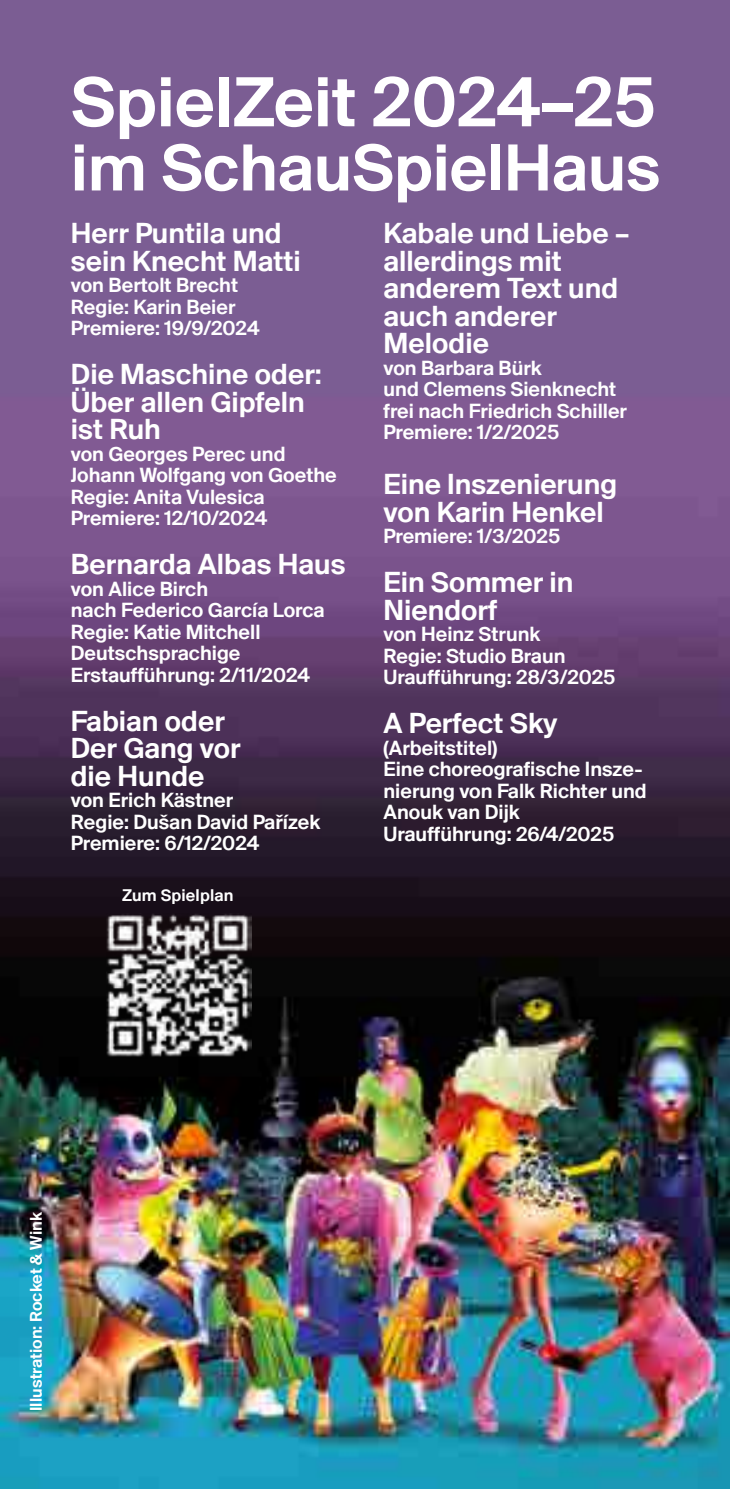
<style>
.page{position:relative;width:730px;height:1489px;background:#fff}
.page>*{position:absolute;margin:0;border:0;box-sizing:border-box;transform-origin:0 0}
.t1{font:73.75px "Suisse BP Intl Antique";color:#fff}
.t2{font:69.25px "Suisse BP Intl Antique";color:#fff}
.Laufsatz_8_8pt{font:30px/27.5px "Suisse BP Intl Antique";color:#fff}
.Laufsatz_8_8pt-2{font:21.25px/21.5px "Suisse BP Intl Antique";color:#fff}
.Bildlegende_7pt_weiss{font:17.5px "Suisse BP Intl Antique";color:#fff}
.Laufsatz_8_8pt-3{font:17.5px "Suisse BP Intl Antique";letter-spacing:.01em;color:#fff}
</style>
<div class="page">
<img style="left:0;top:0;width:730px;height:1488px">
<img style="left:106px;top:913px;width:146px;height:145px">
<p class="t1" style="left:71px;top:58px;width:587px">SpielZeit 2024–25</p>
<p class="t2" style="left:71px;top:126px;width:591px">im SchauSpielHaus</p>
<p class="Laufsatz_8_8pt" style="left:71px;top:219px;width:231px">Herr Puntila und sein Knecht Matti</p>
<p class="Laufsatz_8_8pt-2" style="left:71px;top:274px;width:169px">von Bertolt Brecht</p>
<p class="Laufsatz_8_8pt-2" style="left:71px;top:295px;width:166px">Regie: Karin Beier</p>
<p class="Laufsatz_8_8pt-2" style="left:71px;top:317px;width:190px">Premiere: 19/9/2024</p>
<p class="Laufsatz_8_8pt" style="left:71px;top:360px;width:252px">Die Maschine oder:<br>Über allen Gipfeln ist Ruh</p>
<p class="Laufsatz_8_8pt-2" style="left:71px;top:442px;width:267px">von Georges Perec und<br>Johann Wolfgang von Goethe</p>
<p class="Laufsatz_8_8pt-2" style="left:71px;top:485px;width:195px">Regie: Anita Vulesica</p>
<p class="Laufsatz_8_8pt-2" style="left:71px;top:507px;width:198px">Premiere: 12/10/2024</p>
<p class="Laufsatz_8_8pt" style="left:71px;top:550px;width:276px">Bernarda Albas Haus</p>
<p class="Laufsatz_8_8pt-2" style="left:71px;top:577px;width:255px">von Alice Birch<br>nach Federico García Lorca<br>Regie: Katie Mitchell</p>
<p class="Laufsatz_8_8pt-2" style="left:71px;top:642px;width:241px">Deutschsprachige<br>Erstaufführung: 2/11/2024</p>
<p class="Laufsatz_8_8pt" style="left:71px;top:706px;width:171px">Fabian oder<br>Der Gang vor die Hunde</p>
<p class="Laufsatz_8_8pt-2" style="left:71px;top:789px;width:164px">von Erich Kästner</p>
<p class="Laufsatz_8_8pt-2" style="left:71px;top:810px;width:251px">Regie: Dušan David Pařízek</p>
<p class="Laufsatz_8_8pt-2" style="left:71px;top:832px;width:190px">Premiere: 6/12/2024</p>
<p class="Laufsatz_8_8pt-3" style="left:122px;top:884px;width:113px">Zum Spielplan</p>
<p class="Laufsatz_8_8pt" style="left:384px;top:219px;width:247px">Kabale und Liebe – allerdings mit anderem Text und auch anderer<br>Melodie</p>
<p class="Laufsatz_8_8pt-2" style="left:384px;top:356px;width:245px">von Barbara Bürk<br>und Clemens Sienknecht frei nach Friedrich Schiller</p>
<p class="Laufsatz_8_8pt-2" style="left:384px;top:421px;width:177px">Premiere: 1/2/2025</p>
<p class="Laufsatz_8_8pt" style="left:384px;top:470px;width:235px">Eine Inszenierung von Karin Henkel</p>
<p class="Laufsatz_8_8pt-2" style="left:384px;top:525px;width:178px">Premiere: 1/3/2025</p>
<p class="Laufsatz_8_8pt" style="left:384px;top:568px;width:191px">Ein Sommer in<br>Niendorf</p>
<p class="Laufsatz_8_8pt-2" style="left:384px;top:623px;width:158px">von Heinz Strunk</p>
<p class="Laufsatz_8_8pt-2" style="left:384px;top:644px;width:184px">Regie: Studio Braun</p>
<p class="Laufsatz_8_8pt-2" style="left:384px;top:666px;width:234px">Uraufführung: 28/3/2025</p>
<p class="Laufsatz_8_8pt" style="left:384px;top:709px;width:175px">A Perfect Sky</p>
<p class="Laufsatz_8_8pt-2" style="left:384px;top:736px;width:116px">(Arbeitstitel)</p>
<p class="Laufsatz_8_8pt-2" style="left:384px;top:758px;width:265px">Eine choreografische Insze&shy;nierung von Falk Richter und<br>Anouk van Dijk</p>
<p class="Laufsatz_8_8pt-2" style="left:384px;top:822px;width:232px">Uraufführung: 26/4/2025</p>
<p class="Bildlegende_7pt_weiss" style="left:26px;top:1410px;width:200px;rotate:-90deg">Illustration: Rocket &amp; Wink</p>
</div>
